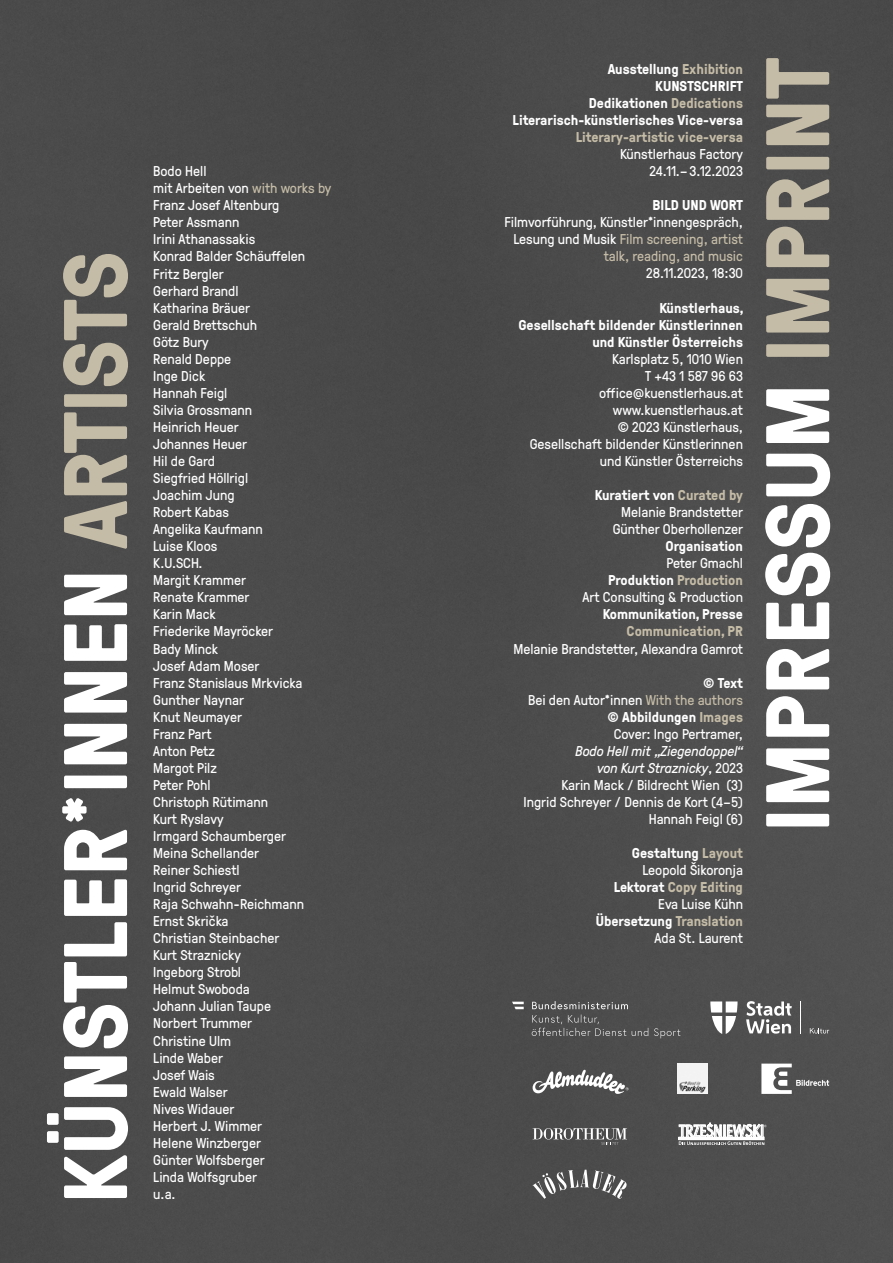
<style>
.page{position:relative;width:893px;height:1263px;background:#4b4b4b}
.page>*{position:absolute;margin:0;border:0;box-sizing:border-box;transform-origin:0 0}
.t1{font:700 90px "GT Pressura";letter-spacing:-.005em;color:#fff}
.t2{font:14.25px/17.1px "GT Pressura";color:#fff;text-align:right}
.t3{font:700 14.25px/17.1px "GT Pressura";color:#fff;text-align:right}
.t4{font:700 14.25px "GT Pressura";color:#c5bca7}
.s1{font-weight:400}
.s2{color:#c5bca7}
.s3{font-weight:700}
.s4{font-weight:700;color:#c5bca7}
.s5{font-style:italic}
</style>
<div class="page">
<svg style="left:532px;top:1001px;width:148px;height:37px;background:#5a5a5a"></svg>
<svg style="left:512px;top:1002px;width:12px;height:7px"></svg>
<svg style="left:710px;top:1001px;width:27px;height:33px"></svg>
<svg style="left:746px;top:1001px;width:46px;height:33px"></svg>
<hr style="left:800px;top:1001px;width:1px;height:33px;background:#fff">
<svg style="left:810px;top:1028px;width:19px;height:5px"></svg>
<svg style="left:533px;top:1070px;width:96px;height:24px"></svg>
<img style="left:677px;top:1063px;width:30px;height:31px">
<svg style="left:761px;top:1063px;width:68px;height:31px"></svg>
<svg style="left:533px;top:1128px;width:94px;height:17px;background:#767676"></svg>
<svg style="left:679px;top:1122px;width:87px;height:23px"></svg>
<svg style="left:533px;top:1170px;width:94px;height:29px;background:#717171"></svg>
<h1 class="t1" style="left:30px;top:1204px;width:954px;rotate:-90deg">KÜNSTLER<span class="s1">*</span>INNEN <span class="s2">ARTISTS</span></h1>
<p class="t2" style="left:153px;top:162px;width:180px;text-align:left">Bodo Hell<br>mit Arbeiten von <span class="s2">with works by<br></span>Franz Josef Altenburg<br>Peter Assmann<br>Irini Athanassakis<br>Konrad Balder Schäuffelen<br>Fritz Bergler<br>Gerhard Brandl<br>Katharina Bräuer<br>Gerald Brettschuh<br>Götz Bury<br>Renald Deppe<br>Inge Dick<br>Hannah Feigl<br>Silvia Grossmann<br>Heinrich Heuer<br>Johannes Heuer<br>Hil de Gard<br>Siegfried Höllrigl<br>Joachim Jung<br>Robert Kabas<br>Angelika Kaufmann<br>Luise Kloos<br>K.U.SCH.<br>Margit Krammer<br>Renate Krammer<br>Karin Mack<br>Friederike Mayröcker<br>Bady Minck<br>Josef Adam Moser<br>Franz Stanislaus Mrkvicka<br>Gunther Naynar<br>Knut Neumayer<br>Franz Part<br>Anton Petz<br>Margot Pilz<br>Peter Pohl<br>Christoph Rütimann<br>Kurt Ryslavy<br>Irmgard Schaumberger<br>Meina Schellander<br>Reiner Schiestl<br>Ingrid Schreyer<br>Raja Schwahn-Reichmann<br>Ernst Skrička<br>Christian Steinbacher<br>Kurt Straznicky<br>Ingeborg Strobl<br>Helmut Swoboda<br>Johann Julian Taupe<br>Norbert Trummer<br>Christine Ulm<br>Linde Waber<br>Josef Wais<br>Ewald Walser<br>Nives Widauer<br>Herbert J. Wimmer<br>Helene Winzberger<br>Günter Wolfsberger<br>Linda Wolfsgruber<br>u.a.</p>
<p class="t3" style="left:513px;top:60px;width:232px">Ausstellung <span class="s2">Exhibition<br></span>KUNSTSCHRIFT<br>Dedikationen <span class="s2">Dedications<br></span>Literarisch-künstlerisches Vice-versa</p>
<p class="t4" style="left:576px;top:127px;width:169px">Literary-artistic vice-versa</p>
<p class="t2" style="left:620px;top:145px;width:124px">Künstlerhaus Factory<br>24.11.–3.12.2023</p>
<p class="t3" style="left:653px;top:196px;width:92px">BILD UND WORT</p>
<p class="t2" style="left:504px;top:213px;width:240px">Filmvorführung, Künstler*innengespräch,<br>Lesung und Musik <span class="s2">Film screening, artist talk, reading, and music</span></p>
<p class="t2" style="left:646px;top:264px;width:98px">28.11.2023, 18:30</p>
<p class="t3" style="left:518px;top:298px;width:227px">Künstlerhaus,<br>Gesellschaft bildender Künstlerinnen und Künstler Österreichs</p>
<p class="t2" style="left:530px;top:349px;width:215px">Karlsplatz 5, 1010 Wien<br>T +43 1 587 96 63 office@kuenstlerhaus.at www.kuenstlerhaus.at<br>© 2023 Künstlerhaus,<br>Gesellschaft bildender Künstlerinnen und Künstler Österreichs</p>
<p class="t2" style="left:595px;top:486px;width:150px"><span class="s3">Kuratiert von</span> <span class="s4">Curated by<br></span>Melanie Brandstetter<br>Günther Oberhollenzer</p>
<p class="t3" style="left:665px;top:537px;width:79px">Organisation</p>
<p class="t2" style="left:583px;top:554px;width:162px">Peter Gmachl<br><span class="s3">Produktion</span> <span class="s4">Production<br></span>Art Consulting &amp; Production</p>
<p class="t3" style="left:603px;top:605px;width:142px">Kommunikation, Presse</p>
<p class="t4" style="left:627px;top:621px;width:118px">Communication, PR</p>
<p class="t2" style="left:513px;top:639px;width:231px">Melanie Brandstetter, Alexandra Gamrot</p>
<p class="t2" style="left:528px;top:673px;width:216px"><span class="s3">© Text<br></span>Bei den Autor*innen <span class="s2">With the authors </span><span class="s3">© Abbildungen</span> <span class="s4">Images<br></span>Cover: Ingo Pertramer,</p>
<p class="t2" style="left:523px;top:741px;width:221px"><span class="s5">Bodo Hell mit „Ziegendoppel“<br>von Kurt Straznicky</span>, 2023<br>Karin Mack / Bildrecht Wien (3)<br>Ingrid Schreyer / Dennis de Kort (4–5)<br>Hannah Feigl (6)</p>
<p class="t2" style="left:596px;top:844px;width:149px"><span class="s3">Gestaltung</span> <span class="s4">Layout<br></span>Leopold Šikoronja<br><span class="s3">Lektorat</span> <span class="s4">Copy Editing<br></span>Eva Luise Kühn<br><span class="s3">Übersetzung</span> <span class="s4">Translation<br></span>Ada St. Laurent</p>
<h1 class="t1" style="left:732px;top:832px;width:776px;rotate:-90deg">IMPRESSUM <span class="s2">IMPRINT</span></h1>
</div>
